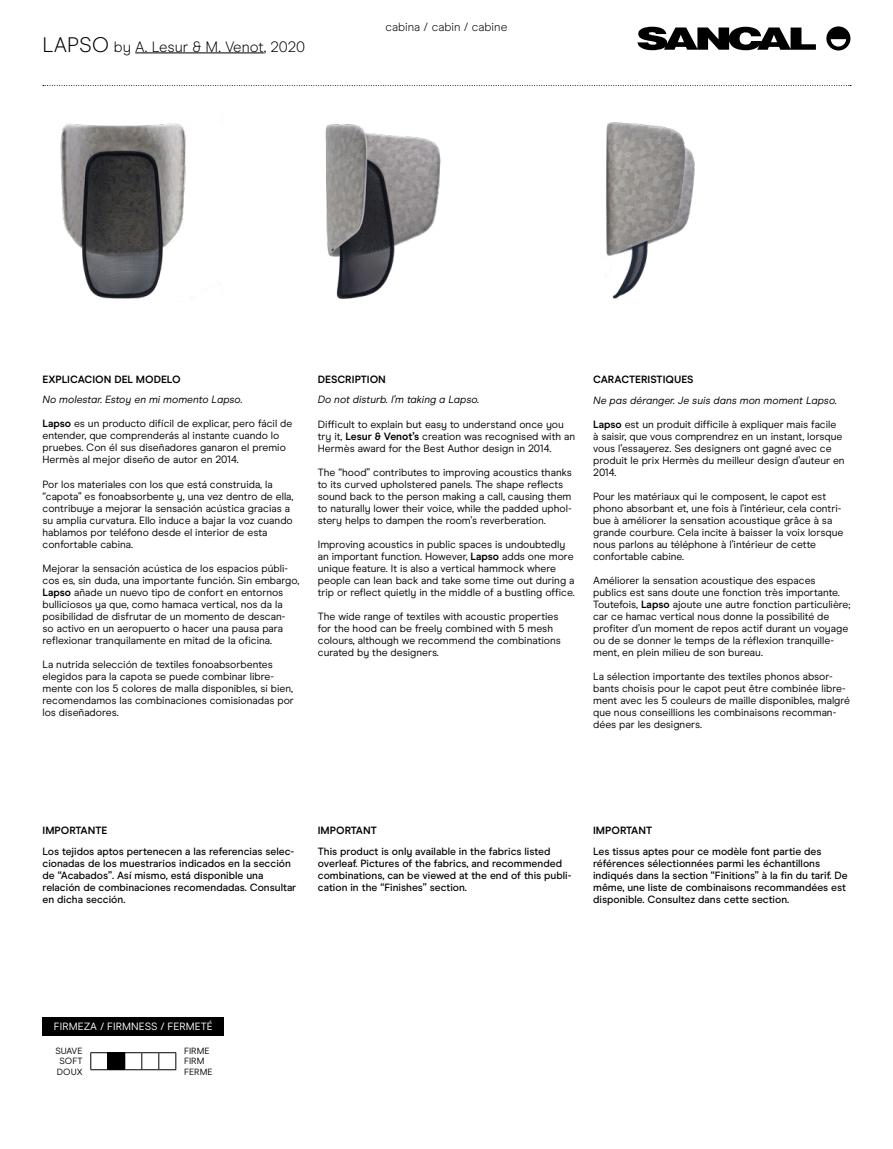
<style>
.page{position:relative;width:893px;height:1149px;background:#fff}
.page>*{position:absolute;margin:0;border:0;box-sizing:border-box;transform-origin:0 0}
.t1{font:300 15px "Modern Era";color:#000}
.t2{font:300 12px "Modern Era";color:#000}
.t3{font:10.5px/12px "Modern Era";color:#000}
.t4{font:500 10.5px/12px "Modern Era";color:#000}
.t5{font:italic 10.5px "Modern Era";color:#000}
.t6{font:700 10.5px "Modern Era";color:#000}
.t7{font:10.5px "Modern Era";color:#fff}
.t8{font:9px/10.5px "Modern Era";color:#000;text-align:justify}
.s1{font-size:21px}
.s2{font-weight:700}
</style>
<div class="page">
<svg style="left:826px;top:26px;width:24px;height:24px"></svg>
<svg style="left:637px;top:27px;width:179px;height:23px"></svg>
<hr style="left:135px;top:52px;width:129px;height:1px;background:#000">
<svg style="left:43px;top:85px;width:808px;height:1px"></svg>
<div style="left:43px;top:1016px;width:181px;height:18px;background:#000"></div>
<svg style="left:90px;top:1052px;width:86px;height:17px"></svg>
<img style="left:60px;top:123px;width:160px;height:176px">
<img style="left:325px;top:124px;width:116px;height:175px">
<img style="left:606px;top:122px;width:89px;height:177px">
<h1 class="t1" style="left:43px;top:38px;width:264px"><span class="s1">LAPSO</span> by A. Lesur &amp; M. Venot, 2020</h1>
<p class="t2" style="left:385px;top:20px;width:124px">cabina / cabin / cabine</p>
<p class="t6" style="left:43px;top:373px;width:140px">EXPLICACION DEL MODELO</p>
<p class="t5" style="left:43px;top:393px;width:202px">No molestar. Estoy en mi momento Lapso.</p>
<p class="t3" style="left:43px;top:418px;width:251px"><span class="s2">Lapso</span> es un producto difícil de explicar, pero fácil de entender, que comprenderás al instante cuando lo pruebes. Con él sus diseñadores ganaron el premio Hermès al mejor diseño de autor en 2014.</p>
<p class="t3" style="left:43px;top:478px;width:252px">Por los materiales con los que está construida, la “capota” es fonoabsorbente y, una vez dentro de ella, contribuye a mejorar la sensación acústica gracias a su amplia curvatura. Ello induce a bajar la voz cuando hablamos por teléfono desde el interior de esta confortable cabina.</p>
<p class="t3" style="left:43px;top:562px;width:258px">Mejorar la sensación acústica de los espacios públi&shy;cos es, sin duda, una importante función. Sin embargo, <span class="s2">Lapso</span> añade un nuevo tipo de confort en entornos bulliciosos ya que, como hamaca vertical, nos da la posibilidad de disfrutar de un momento de descan-<br>so activo en un aeropuerto o hacer una pausa para reflexionar tranquilamente en mitad de la oficina.</p>
<p class="t3" style="left:43px;top:658px;width:253px">La nutrida selección de textiles fonoabsorbentes elegidos para la capota se puede combinar libre&shy;mente con los 5 colores de malla disponibles, si bien, recomendamos las combinaciones comisionadas por los diseñadores.</p>
<p class="t6" style="left:318px;top:373px;width:70px">DESCRIPTION</p>
<p class="t5" style="left:318px;top:393px;width:163px">Do not disturb. I’m taking a Lapso.</p>
<p class="t3" style="left:318px;top:418px;width:259px">Difficult to explain but easy to understand once you try it, <span class="s2">Lesur &amp; Venot’s</span> creation was recognised with an<br>Hermès award for the Best Author design in 2014.</p>
<p class="t3" style="left:318px;top:466px;width:255px">The “hood” contributes to improving acoustics thanks to its curved upholstered panels. The shape reflects sound back to the person making a call, causing them to naturally lower their voice, while the padded uphol&shy;stery helps to dampen the room’s reverberation.</p>
<p class="t3" style="left:318px;top:538px;width:258px">Improving acoustics in public spaces is undoubtedly an important function. However, <span class="s2">Lapso</span> adds one more unique feature. It is also a vertical hammock where people can lean back and take some time out during a trip or reflect quietly in the middle of a bustling office.</p>
<p class="t3" style="left:318px;top:610px;width:245px">The wide range of textiles with acoustic properties for the hood can be freely combined with 5 mesh colours, although we recommend the combinations curated by the designers.</p>
<p class="t6" style="left:593px;top:373px;width:102px">CARACTERISTIQUES</p>
<p class="t5" style="left:593px;top:394px;width:245px">Ne pas déranger. Je suis dans mon moment Lapso.</p>
<p class="t3" style="left:593px;top:418px;width:253px"><span class="s2">Lapso</span> est un produit difficile à expliquer mais facile<br>à saisir, que vous comprendrez en un instant, lorsque vous l’essayerez. Ses designers ont gagné avec ce produit le prix Hermès du meilleur design d’auteur en 2014.</p>
<p class="t3" style="left:593px;top:490px;width:252px">Pour les matériaux qui le composent, le capot est phono absorbant et, une fois à l’intérieur, cela contri&shy;bue à améliorer la sensation acoustique grâce à sa grande courbure. Cela incite à baisser la voix lorsque nous parlons au téléphone à l’intérieur de cette confortable cabine.</p>
<p class="t3" style="left:593px;top:574px;width:259px">Améliorer la sensation acoustique des espaces publics est sans doute une fonction très importante.<br>Toutefois, <span class="s2">Lapso</span> ajoute une autre fonction particulière; car ce hamac vertical nous donne la possibilité de profiter d’un moment de repos actif durant un voyage ou de se donner le temps de la réflexion tranquille&shy;ment, en plein milieu de son bureau.</p>
<p class="t3" style="left:593px;top:670px;width:259px">La sélection importante des textiles phonos absor&shy;bants choisis pour le capot peut être combinée libre&shy;ment avec les 5 couleurs de maille disponibles, malgré que nous conseillions les combinaisons recomman&shy;dées par les designers.</p>
<p class="t6" style="left:43px;top:824px;width:66px">IMPORTANTE</p>
<p class="t4" style="left:43px;top:844px;width:255px">Los tejidos aptos pertenecen a las referencias selec&shy;cionadas de los muestrarios indicados en la sección de “Acabados”. Así mismo, está disponible una relación de combinaciones recomendadas. Consultar en dicha sección.</p>
<p class="t6" style="left:318px;top:824px;width:61px">IMPORTANT</p>
<p class="t4" style="left:318px;top:845px;width:255px">This product is only available in the fabrics listed overleaf. Pictures of the fabrics, and recommended combinations, can be viewed at the end of this publi&shy;cation in the “Finishes” section.</p>
<p class="t6" style="left:593px;top:824px;width:61px">IMPORTANT</p>
<p class="t4" style="left:593px;top:845px;width:256px">Les tissus aptes pour ce modèle font partie des références sélectionnées parmi les échantillons indiqués dans la section “Finitions” à la fin du tarif. De même, une liste de combinaisons recommandées est disponible. Consultez dans cette section.</p>
<p class="t7" style="left:54px;top:1020px;width:160px">FIRMEZA / FIRMNESS / FERMETÉ</p>
<p class="t8" style="left:55px;top:1045px;width:29px">SUAVE SOFT DOUX</p>
<p class="t8" style="left:184px;top:1045px;width:30px;text-align:left">FIRME<br>FIRM<br>FERME</p>
</div>
